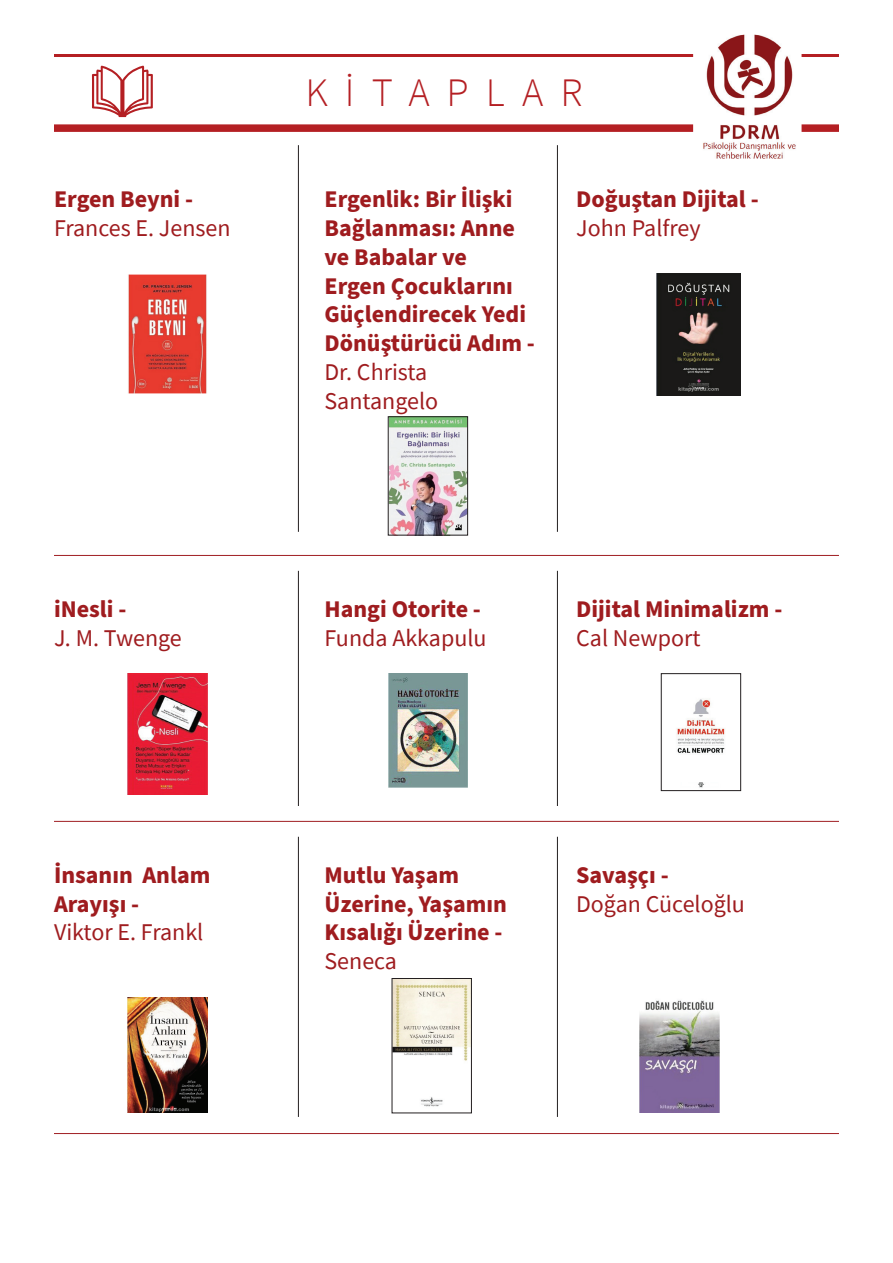
<style>
.page{position:relative;width:893px;height:1263px;background:#fff}
.page>*{position:absolute;margin:0;border:0;box-sizing:border-box;transform-origin:0 0}
.t1{font:300 40.5px "Source Sans Pro";letter-spacing:.42em;color:#b41f23}
.t2{font:700 24px/28.8px "Source Sans Pro";color:#9f1c1f}
.t3{font:24px/28.8px "Source Sans Pro";color:#9f1c1f}
</style>
<div class="page">
<hr style="left:298px;top:145px;width:1px;height:387px;background:#231f20">
<hr style="left:298px;top:571px;width:1px;height:235px;background:#231f20">
<hr style="left:557px;top:145px;width:1px;height:387px;background:#231f20">
<hr style="left:557px;top:571px;width:1px;height:235px;background:#231f20">
<hr style="left:54px;top:555px;width:785px;height:1px;background:#a01e22">
<hr style="left:298px;top:837px;width:1px;height:280px;background:#231f20">
<hr style="left:557px;top:837px;width:1px;height:280px;background:#231f20">
<hr style="left:54px;top:821px;width:785px;height:1px;background:#a01e22">
<hr style="left:54px;top:1133px;width:785px;height:1px;background:#a01e22">
<div style="left:54px;top:124px;width:639px;height:8px;background:#b41f23"></div>
<div style="left:801px;top:124px;width:38px;height:8px;background:#b41f23"></div>
<hr style="left:54px;top:54px;width:639px;height:3px;background:#b41f23">
<hr style="left:801px;top:54px;width:38px;height:3px;background:#b41f23">
<img style="left:703px;top:34px;width:93px;height:125px">
<svg style="left:92px;top:65px;width:61px;height:52px"></svg>
<img style="left:128px;top:274px;width:79px;height:120px">
<img style="left:128px;top:674px;width:79px;height:121px">
<img style="left:128px;top:998px;width:79px;height:115px">
<img style="left:394px;top:980px;width:76px;height:127px">
<div style="left:392px;top:978px;width:80px;height:135px;border:1px solid #231f20"></div>
<img style="left:388px;top:674px;width:80px;height:114px">
<img style="left:676px;top:698px;width:49px;height:90px">
<div style="left:661px;top:673px;width:80px;height:118px;border:1px solid #231f20"></div>
<img style="left:390px;top:418px;width:76px;height:115px">
<div style="left:388px;top:416px;width:80px;height:119px;border:1px solid #231f20"></div>
<img style="left:640px;top:1000px;width:79px;height:113px">
<img style="left:656px;top:273px;width:85px;height:122px">
<p class="t2" style="left:54px;top:185px;width:141px">Ergen Beyni -</p>
<p class="t3" style="left:54px;top:213px;width:178px">Frances E. Jensen</p>
<p class="t2" style="left:54px;top:595px;width:74px">iNesli -</p>
<p class="t3" style="left:54px;top:623px;width:129px">J. M. Twenge</p>
<h1 class="t1" style="left:305px;top:68px;width:279px">KİTAPLAR</h1>
<p class="t2" style="left:324px;top:185px;width:212px">Ergenlik: Bir İlişki<br>Bağlanması: Anne ve Babalar ve<br>Ergen Çocuklarını<br>Güçlendirecek Yedi<br>Dönüştürücü Adım -</p>
<p class="t3" style="left:324px;top:357px;width:115px">Dr. Christa<br>Santangelo</p>
<p class="t2" style="left:576px;top:185px;width:184px">Doğuştan Dijital -</p>
<p class="t3" style="left:576px;top:213px;width:126px">John Palfrey</p>
<p class="t2" style="left:324px;top:595px;width:158px">Hangi Otorite -</p>
<p class="t3" style="left:324px;top:623px;width:164px">Funda Akkapulu</p>
<p class="t2" style="left:576px;top:595px;width:208px">Dijital Minimalizm -</p>
<p class="t3" style="left:576px;top:623px;width:126px">Cal Newport</p>
<p class="t2" style="left:54px;top:861px;width:158px">İnsanın Anlam<br>Arayışı -</p>
<p class="t3" style="left:54px;top:918px;width:151px">Viktor E. Frankl</p>
<p class="t2" style="left:324px;top:861px;width:184px">Mutlu Yaşam<br>Üzerine, Yaşamın<br>Kısalığı Üzerine -</p>
<p class="t3" style="left:324px;top:947px;width:74px">Seneca</p>
<p class="t2" style="left:576px;top:861px;width:94px">Savaşçı -</p>
<p class="t3" style="left:576px;top:889px;width:170px">Doğan Cüceloğlu</p>
</div>
